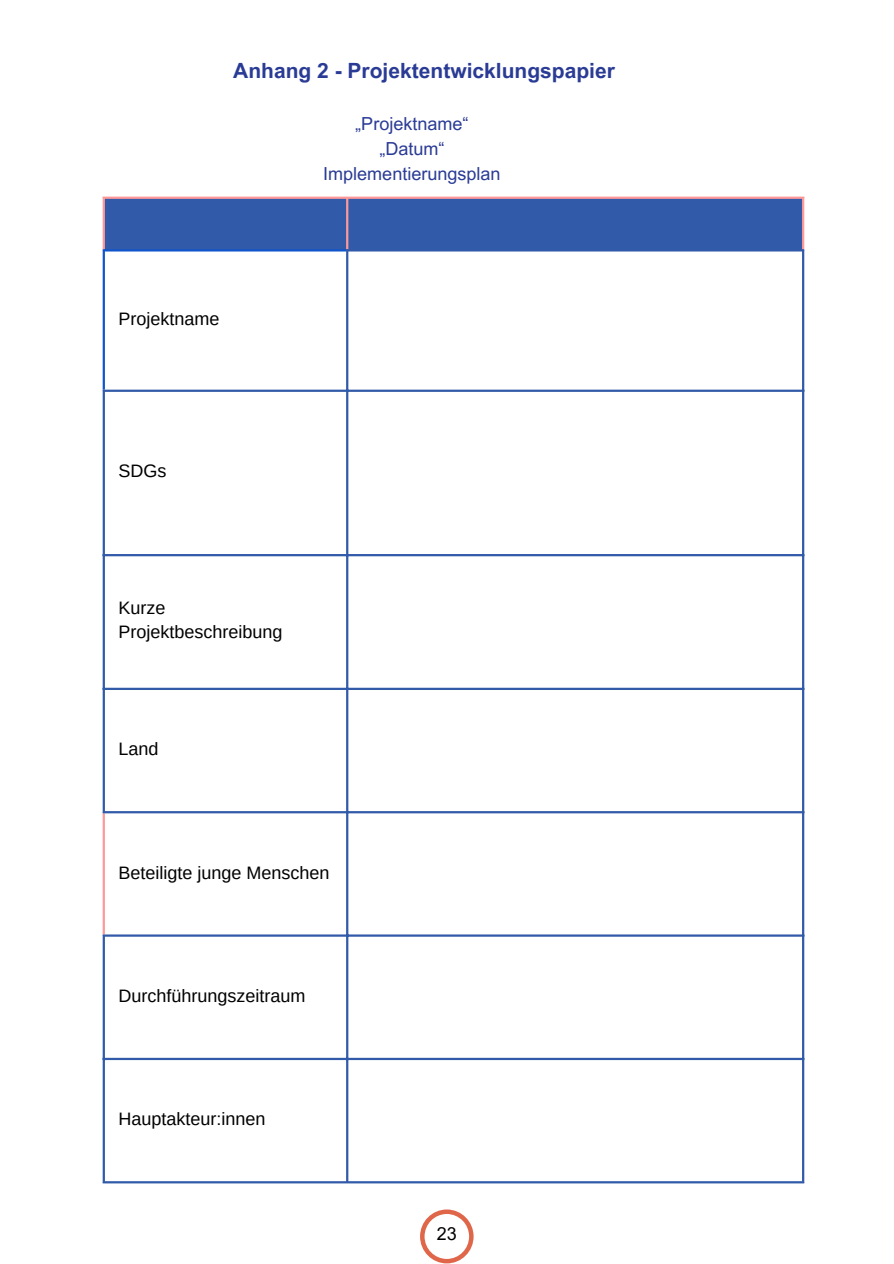
<style>
.page{position:relative;width:894px;height:1264px;background:#fff}
.page>*{position:absolute;margin:0;border:0;box-sizing:border-box;transform-origin:0 0}
.t1{font:700 21px "Arial MT Pro";color:#2a3b95}
.t2{font:18px/24.8px "Arimo";color:#000}
.t3{font:18px "Arial MT Pro";color:#2a3b95}
.t4{font:18px "Arial MT Pro";color:#000}
</style>
<div class="page">
<div style="left:105px;top:199px;width:696px;height:50px;background:#315aa9"></div>
<hr style="left:103px;top:199px;width:2px;height:50px;background:#f99">
<hr style="left:103px;top:813px;width:2px;height:121px;background:#f99">
<hr style="left:346px;top:199px;width:2px;height:50px;background:#f99">
<hr style="left:801px;top:199px;width:3px;height:50px;background:#f99">
<hr style="left:103px;top:197px;width:701px;height:2px;background:#f99">
<hr style="left:103px;top:251px;width:2px;height:138px;background:#15c">
<hr style="left:103px;top:249px;width:243px;height:2px;background:#15c">
<hr style="left:103px;top:392px;width:2px;height:419px;background:#315aa9">
<hr style="left:103px;top:936px;width:2px;height:245px;background:#315aa9">
<hr style="left:346px;top:251px;width:2px;height:930px;background:#315aa9">
<hr style="left:801px;top:251px;width:3px;height:930px;background:#315aa9">
<hr style="left:346px;top:249px;width:458px;height:2px;background:#315aa9">
<hr style="left:103px;top:389px;width:701px;height:3px;background:#315aa9">
<hr style="left:103px;top:554px;width:701px;height:2px;background:#315aa9">
<hr style="left:103px;top:687px;width:701px;height:3px;background:#315aa9">
<hr style="left:103px;top:811px;width:701px;height:2px;background:#315aa9">
<hr style="left:103px;top:934px;width:701px;height:2px;background:#315aa9">
<hr style="left:103px;top:1057px;width:701px;height:3px;background:#315aa9">
<hr style="left:103px;top:1181px;width:701px;height:2px;background:#315aa9">
<svg style="left:420px;top:1209px;width:53px;height:54px"></svg>
<p class="t1" style="left:233px;top:63px;width:383px">Anhang 2 - Projektentwicklungspapier</p>
<p class="t2" style="left:118px;top:306px;width:102px">Projektname</p>
<h1 class="t3" style="left:355px;top:117px;width:115px">„Projektname“</h1>
<p class="t3" style="left:379px;top:142px;width:66px">„Datum“</p>
<p class="t3" style="left:323px;top:167px;width:179px">Implementierungsplan</p>
<p class="t2" style="left:118px;top:459px;width:49px">SDGs</p>
<p class="t2" style="left:118px;top:595px;width:166px">Kurze<br>Projektbeschreibung</p>
<p class="t2" style="left:118px;top:736px;width:42px">Land</p>
<p class="t2" style="left:118px;top:860px;width:213px">Beteiligte junge Menschen</p>
<p class="t2" style="left:118px;top:983px;width:189px">Durchführungszeitraum</p>
<p class="t2" style="left:118px;top:1106px;width:149px">Hauptakteur:innen</p>
<p class="t4" style="left:436px;top:1226px;width:22px">23</p>
</div>
